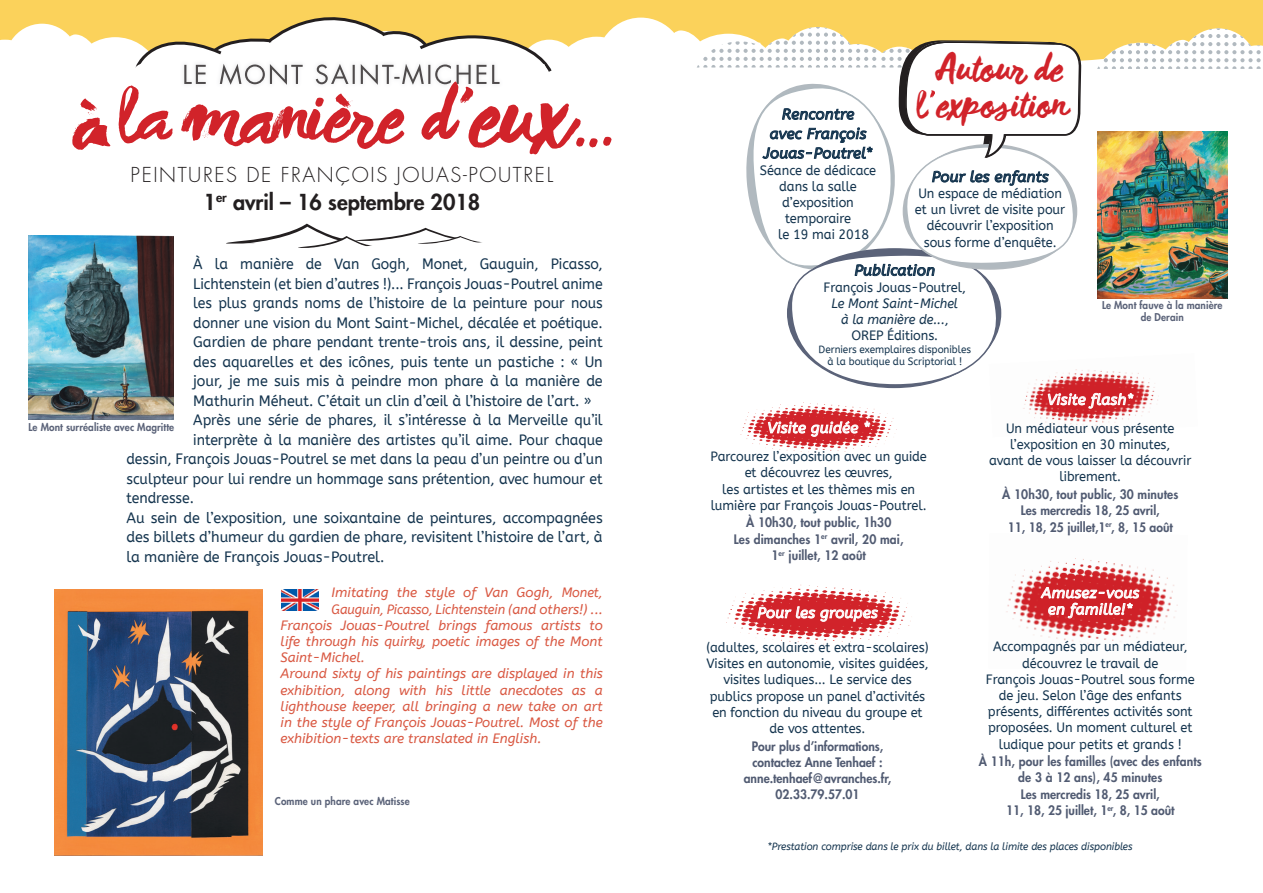
<style>
.page{position:relative;width:1263px;height:893px;background:#fff}
.page>*{position:absolute;margin:0;border:0;box-sizing:border-box;transform-origin:0 0}
.t1{font:36.6px "Wild Thing";color:#d1232a}
.t2{font:800 21.45px "Futura Std";color:#231f20}
.t3{font:300 19.95px "Futura Std";letter-spacing:.08em;color:#231f20}
.t4{font:15px "A Bee Zee";letter-spacing:-.005em;color:#14344e;scale:.94 1}
.t5{font:15px "A Bee Zee";letter-spacing:-.005em;color:#14344e;scale:.96 1}
.t6{font:italic 15px/16.5px "A Bee Zee";letter-spacing:.02em;color:#fff;text-align:center}
.t7{font:italic 15px/19.5px "A Bee Zee";letter-spacing:.02em;color:#14344e;text-align:center}
.t8{font:13.5px/16.2px "A Bee Zee";letter-spacing:-.005em;color:#14344e;text-align:center;scale:.95 1}
.t9{font:italic 13.5px "A Bee Zee";color:#d95842}
.t10{font:italic 13.5px/16.2px "A Bee Zee";letter-spacing:-.005em;color:#14344e;text-align:center;scale:.95 1}
.t11{font:italic 13.5px "A Bee Zee";color:#d95842;scale:.95 1}
.t12{font:800 12.75px/16.2px "Futura Std";color:#515b72;text-align:center;scale:.95 1}
.t13{font:800 10.5px/12.6px "Futura Std";letter-spacing:.01em;color:#5b6379;text-align:center;scale:.95 1}
.t14{font:italic 10.5px "A Bee Zee";letter-spacing:-.005em;color:#14344e;scale:.95 1}
.t15{font:10.5px/12.6px "A Bee Zee";letter-spacing:-.005em;color:#14344e;text-align:center;scale:.95 1}
.s1{font-style:normal}
</style>
<div class="page">
<img style="left:29px;top:409px;width:145px;height:11px">
<img style="left:726px;top:584px;width:186px;height:61px">
<svg style="left:757px;top:606px;width:121px;height:16px;background:#de656a"></svg>
<img style="left:1029px;top:409px;width:121px;height:17px">
<svg style="left:131px;top:855px;width:130px;height:1px"></svg>
<img style="left:740px;top:409px;width:157px;height:45px">
<svg style="left:768px;top:421px;width:90px;height:16px"></svg>
<svg style="left:864px;top:421px;width:6px;height:6px"></svg>
<img style="left:1006px;top:558px;width:172px;height:87px">
<svg style="left:1040px;top:587px;width:100px;height:31px;background:#dc5f64"></svg>
<img style="left:282px;top:589px;width:37px;height:22px">
<img style="left:54px;top:589px;width:209px;height:266px">
<svg style="left:0;top:0;width:1263px;height:409px"></svg>
<img style="left:1097px;top:131px;width:130px;height:167px">
<h3 class="t3" style="left:131px;top:162px;width:424px">PEINTURES DE FRANÇOIS JOUAS-POUTREL</h3>
<h2 class="t2" style="left:204px;top:188px;width:278px">1<sup>er</sup> avril – 16 septembre 2018</h2>
<p class="t4" style="left:193px;top:255px;width:437px">À la manière de Van Gogh, Monet, Gauguin, Picasso,</p>
<p class="t4" style="left:193px;top:275px;width:437px">Lichtenstein (et bien d’autres !)... François Jouas-Poutrel anime</p>
<p class="t4" style="left:193px;top:294px;width:437px">les plus grands noms de l’histoire de la peinture pour nous</p>
<p class="t4" style="left:193px;top:314px;width:437px">donner une vision du Mont Saint-Michel, décalée et poétique.</p>
<p class="t5" style="left:193px;top:333px;width:428px">Gardien de phare pendant trente-trois ans, il dessine, peint</p>
<p class="t5" style="left:193px;top:353px;width:428px">des aquarelles et des icônes, puis tente un pastiche : « Un</p>
<p class="t5" style="left:193px;top:372px;width:428px">jour, je me suis mis à peindre mon phare à la manière de</p>
<p class="t5" style="left:193px;top:392px;width:416px">Mathurin Méheut. C’était un clin d’œil à l’histoire de l’art. »</p>
<p class="t4" style="left:193px;top:411px;width:437px">Après une série de phares, il s’intéresse à la Merveille qu’il</p>
<p class="t4" style="left:193px;top:431px;width:437px">interprète à la manière des artistes qu’il aime. Pour chaque</p>
<p class="t4" style="left:126px;top:450px;width:508px">dessin, François Jouas-Poutrel se met dans la peau d’un peintre ou d’un</p>
<p class="t4" style="left:126px;top:470px;width:508px">sculpteur pour lui rendre un hommage sans prétention, avec humour et</p>
<p class="t4" style="left:126px;top:489px;width:73px">tendresse.</p>
<p class="t5" style="left:126px;top:509px;width:498px">Au sein de l’exposition, une soixantaine de peintures, accompagnées</p>
<p class="t5" style="left:126px;top:528px;width:498px">des billets d’humeur du gardien de phare, revisitent l’histoire de l’art, à</p>
<p class="t5" style="left:126px;top:548px;width:270px">la manière de François Jouas-Poutrel.</p>
<p class="t9" style="left:332px;top:585px;width:273px">Imitating the style of Van Gogh, Monet,</p>
<p class="t11" style="left:332px;top:601px;width:287px">Gauguin, Picasso, Lichtenstein (and others!) ...</p>
<p class="t9" style="left:281px;top:617px;width:324px">François Jouas-Poutrel brings famous artists to</p>
<p class="t9" style="left:281px;top:634px;width:324px">life through his quirky, poetic images of the Mont</p>
<p class="t9" style="left:281px;top:650px;width:86px">Saint-Michel.</p>
<p class="t9" style="left:281px;top:666px;width:324px">Around sixty of his paintings are displayed in this</p>
<p class="t9" style="left:281px;top:682px;width:324px">exhibition, along with his little anecdotes as a</p>
<p class="t9" style="left:281px;top:698px;width:324px">lighthouse keeper, all bringing a new take on art</p>
<p class="t9" style="left:281px;top:715px;width:324px">in the style of François Jouas-Poutrel. Most of the</p>
<p class="t9" style="left:281px;top:731px;width:262px">exhibition-texts are translated in English.</p>
<p class="t13" style="left:29px;top:420px;width:155px">Le Mont surréaliste avec Magritte</p>
<p class="t13" style="left:275px;top:795px;width:143px">Comme un phare avec Matisse</p>
<h1 class="t1" style="left:937px;top:44px;width:128px">Autour de</h1>
<h1 class="t1" style="left:916px;top:80px;width:153px">l exposition</h1>
<p class="t7" style="left:764px;top:105px;width:110px">Rencontre<br>avec François<br>Jouas-Poutrel*</p>
<p class="t8" style="left:760px;top:162px;width:124px">Séance de dédicace</p>
<p class="t8" style="left:779px;top:178px;width:83px">dans la salle</p>
<p class="t8" style="left:782px;top:194px;width:77px">d’exposition</p>
<p class="t8" style="left:785px;top:211px;width:71px">temporaire</p>
<p class="t8" style="left:778px;top:227px;width:97px">le 19 mai 2018</p>
<p class="t7" style="left:854px;top:261px;width:82px">Publication</p>
<p class="t8" style="left:823px;top:279px;width:152px">François Jouas-Poutrel,</p>
<p class="t10" style="left:831px;top:295px;width:135px">Le Mont Saint-Michel à la manière de...<span class="s1">,<br>OREP Éditions.</span></p>
<p class="t15" style="left:819px;top:343px;width:162px">Derniers exemplaires disponibles à la boutique du Scriptorial !</p>
<p class="t7" style="left:932px;top:167px;width:118px">Pour les enfants</p>
<p class="t8" style="left:915px;top:186px;width:160px">Un espace de médiation et un livret de visite pour découvrir l’exposition sous forme d’enquête.</p>
<p class="t13" style="left:1102px;top:299px;width:128px">Le Mont fauve à la manière de Derain</p>
<p class="t6" style="left:767px;top:420px;width:104px">Visite guidée *</p>
<p class="t8" style="left:710px;top:449px;width:229px">Parcourez l’exposition avec un guide et découvrez les œuvres,<br>les artistes et les thèmes mis en lumière par François Jouas-Poutrel.</p>
<p class="t12" style="left:734px;top:515px;width:180px">À 10h30, tout public, 1h30<br>Les dimanches 1<sup>er</sup> avril, 20 mai,<br>1<sup>er</sup> juillet, 12 août</p>
<p class="t6" style="left:757px;top:605px;width:122px">Pour les groupes</p>
<p class="t8" style="left:706px;top:639px;width:235px">(adultes, scolaires et extra-scolaires)<br>Visites en autonomie, visites guidées, visites ludiques... Le service des publics propose un panel d’activités en fonction du niveau du groupe et de vos attentes.</p>
<p class="t12" style="left:744px;top:738px;width:157px">Pour plus d’informations, contactez Anne Tenhaef : anne.tenhaef@avranches.fr,<br>02.33.79.57.01</p>
<p class="t6" style="left:1047px;top:391px;width:88px">Visite flash*</p>
<p class="t8" style="left:989px;top:420px;width:215px">Un médiateur vous présente l’exposition en 30 minutes,<br>avant de vous laisser la découvrir librement.</p>
<p class="t12" style="left:1002px;top:486px;width:187px">À 10h30, tout public, 30 minutes<br>Les mercredis 18, 25 avril,<br>11, 18, 25 juillet,1<sup>er</sup>, 8, 15 août</p>
<p class="t6" style="left:1041px;top:585px;width:99px">Amusez-vous en famille!*</p>
<p class="t8" style="left:986px;top:639px;width:221px">Accompagnés par un médiateur, découvrez le travail de<br>François Jouas-Poutrel sous forme de jeu. Selon l’âge des enfants présents, différentes activités sont proposées. Un moment culturel et ludique pour petits et grands !</p>
<p class="t12" style="left:979px;top:753px;width:236px">À 11h, pour les familles (avec des enfants de 3 à 12 ans), 45 minutes<br>Les mercredis 18, 25 avril,<br>11, 18, 25 juillet, 1<sup>er</sup>, 8, 15 août</p>
<p class="t14" style="left:767px;top:840px;width:386px">*Prestation comprise dans le prix du billet, dans la limite des places disponibles</p>
</div>
